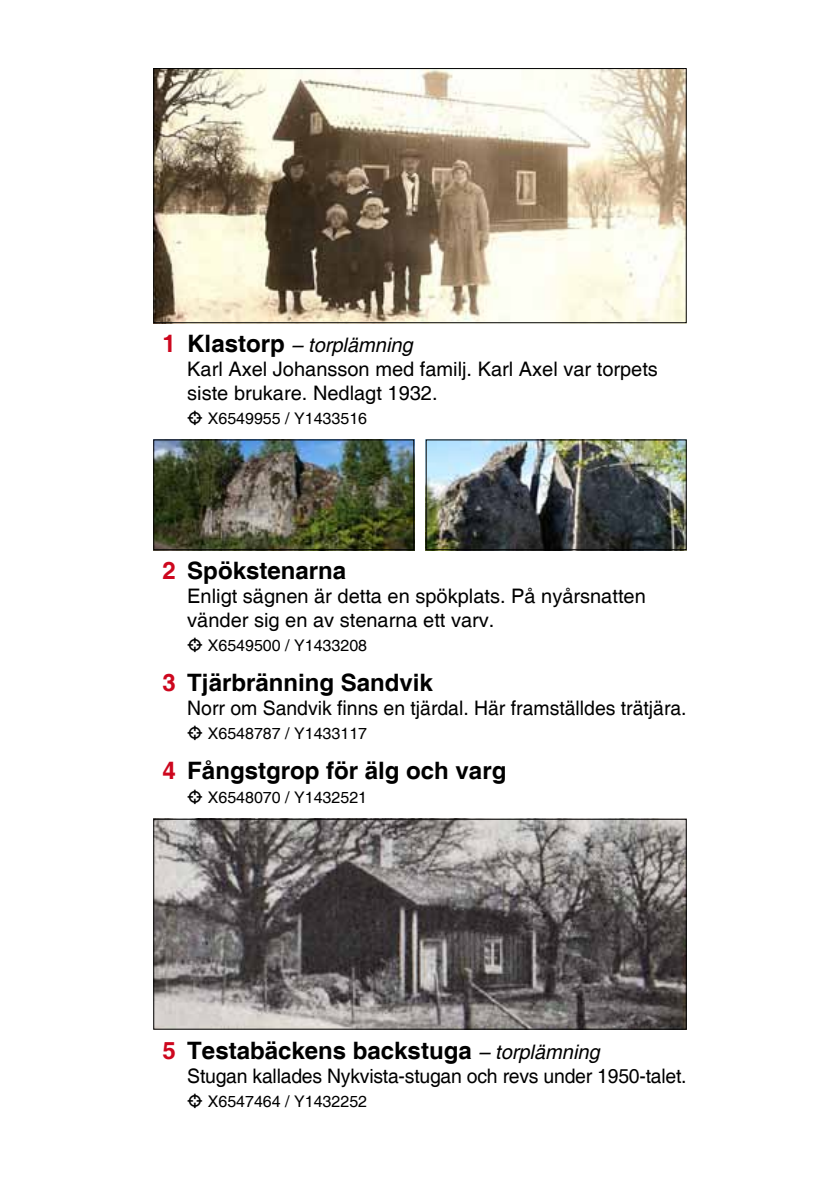
<style>
.page{position:relative;width:840px;height:1191px;background:#fff}
.page>*{position:absolute;margin:0;border:0;box-sizing:border-box;transform-origin:0 0}
.t1{font:700 24px "Helvetica";color:#000}
.t2{font:20px/24px "Helvetica";color:#000}
.t3{font:16px "Helvetica";color:#000}
.s1{font-weight:700;font-size:24px;color:#cd071e}
.s2{font-weight:700;font-size:24px}
.s3{font-style:italic}
.s4{color:#cd071e}
.s5{font-weight:400;font-style:italic;font-size:20px}
</style>
<div class="page">
<img style="left:155px;top:70px;width:529px;height:251px">
<div style="left:153px;top:68px;width:533px;height:255px;border:1px solid #000"></div>
<img style="left:155px;top:441px;width:257px;height:107px">
<div style="left:153px;top:439px;width:261px;height:111px;border:1px solid #000"></div>
<img style="left:427px;top:441px;width:257px;height:107px">
<div style="left:425px;top:439px;width:261px;height:111px;border:1px solid #000"></div>
<img style="left:155px;top:820px;width:529px;height:207px">
<div style="left:153px;top:818px;width:533px;height:211px;border:1px solid #000"></div>
<p class="t2" style="left:187px;top:334px;width:472px;text-indent:-25px"><span class="s1">1</span> <span class="s2">Klastorp</span> <span class="s3">– torplämning<br></span>Karl Axel Johansson med familj. Karl Axel var torpets siste brukare. Nedlagt 1932.</p>
<p class="t3" style="left:208px;top:409px;width:161px">X6549955 / Y1433516</p>
<p class="t1" style="left:162px;top:556px;width:185px"><span class="s4">2</span> Spökstenarna</p>
<p class="t2" style="left:187px;top:585px;width:460px">Enligt sägnen är detta en spökplats. På nyårsnatten vänder sig en av stenarna ett varv.</p>
<p class="t3" style="left:208px;top:636px;width:161px">X6549500 / Y1433208</p>
<p class="t1" style="left:162px;top:668px;width:272px"><span class="s4">3</span> Tjärbränning Sandvik</p>
<p class="t2" style="left:187px;top:697px;width:500px">Norr om Sandvik finns en tjärdal. Här framställdes trätjära.</p>
<p class="t3" style="left:208px;top:724px;width:161px">X6548787 / Y1433117</p>
<p class="t1" style="left:162px;top:756px;width:345px"><span class="s4">4</span> Fångstgrop för älg och varg</p>
<p class="t3" style="left:208px;top:788px;width:161px">X6548070 / Y1432521</p>
<p class="t1" style="left:162px;top:1035px;width:438px"><span class="s4">5</span> Testabäckens backstuga <span class="s5">– torplämning</span></p>
<p class="t2" style="left:187px;top:1064px;width:500px">Stugan kallades Nykvista-stugan och revs under 1950-talet.</p>
<p class="t3" style="left:208px;top:1091px;width:161px">X6547464 / Y1432252</p>
</div>
